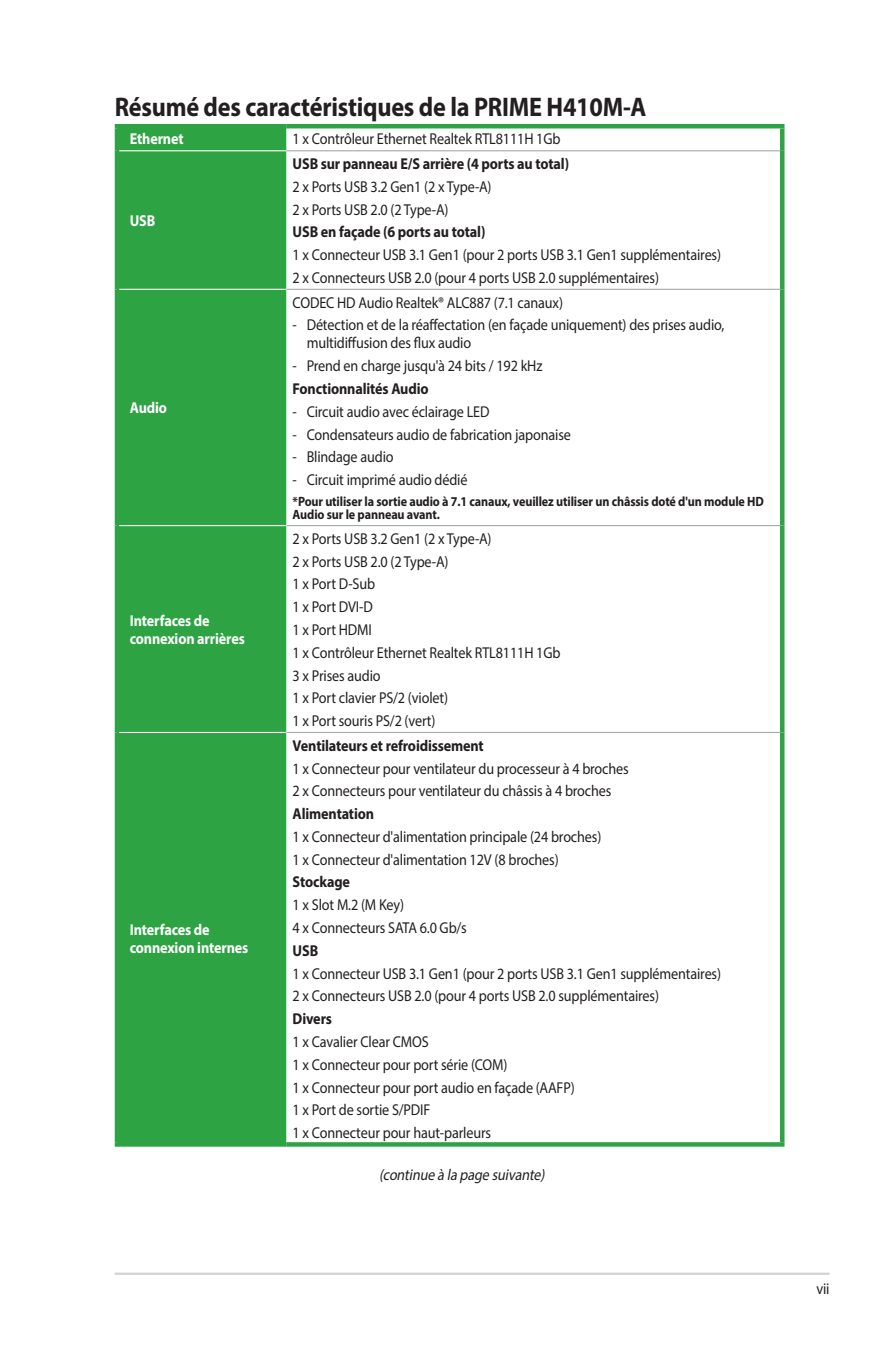
<style>
.page{position:relative;width:893px;height:1346px;background:#fff}
.page>*{position:absolute;margin:0;border:0;box-sizing:border-box;transform-origin:0 0}
.t1{font:700 27px "Myriad Pro";letter-spacing:-.01em;color:#231f20;scale:.9 1}
.t2{font:15.75px/22.7px "Myriad Pro";letter-spacing:-.01em;color:#231f20;scale:.9 1}
.t3{font:700 15.75px "Myriad Pro";letter-spacing:-.01em;color:#231f20;scale:.9 1}
.t4{font:700 15.75px/18px "Myriad Pro";letter-spacing:-.01em;color:#fff;scale:.9 1}
.t5{font:italic 15.75px "Myriad Pro";color:#231f20;scale:.9 1}
.t6{font:700 13.5px/13.5px "Myriad Pro";letter-spacing:-.01em;color:#231f20;scale:.9 1}
</style>
<div class="page">
<hr style="left:115px;top:1272px;width:714px;height:3px;background:#d1d2d4">
<div style="left:119px;top:128px;width:167px;height:1014px;background:#2da343"></div>
<hr style="left:286px;top:124px;width:498px;height:4px;background:#2da343">
<hr style="left:780px;top:128px;width:4px;height:23px;background:#2da343">
<hr style="left:780px;top:151px;width:4px;height:138px;background:#2da343">
<hr style="left:780px;top:289px;width:4px;height:236px;background:#2da343">
<hr style="left:780px;top:525px;width:4px;height:207px;background:#2da343">
<hr style="left:780px;top:732px;width:4px;height:410px;background:#2da343">
<svg style="left:286px;top:1142px;width:498px;height:4px;background:#37a74c"></svg>
<hr style="left:286px;top:150px;width:494px;height:1px;background:#a8a9ad">
<hr style="left:286px;top:289px;width:494px;height:1px;background:#a8a9ad">
<hr style="left:286px;top:525px;width:494px;height:1px;background:#a8a9ad">
<hr style="left:286px;top:732px;width:494px;height:1px;background:#a8a9ad">
<hr style="left:115px;top:124px;width:171px;height:4px;background:#2da343">
<hr style="left:115px;top:128px;width:4px;height:23px;background:#2da343">
<hr style="left:115px;top:151px;width:4px;height:138px;background:#2da343">
<hr style="left:115px;top:289px;width:4px;height:236px;background:#2da343">
<hr style="left:115px;top:525px;width:4px;height:207px;background:#2da343">
<hr style="left:115px;top:732px;width:4px;height:410px;background:#2da343">
<hr style="left:115px;top:1142px;width:171px;height:4px;background:#2da343">
<hr style="left:119px;top:150px;width:167px;height:1px;background:#fff">
<hr style="left:119px;top:289px;width:167px;height:1px;background:#fff">
<hr style="left:119px;top:525px;width:167px;height:1px;background:#fff">
<hr style="left:119px;top:732px;width:167px;height:1px;background:#fff">
<h1 class="t1" style="left:115px;top:89px;width:592px">Résumé des caractéristiques de la PRIME H410M-A</h1>
<p class="t4" style="left:130px;top:130px;width:61px">Ethernet</p>
<p class="t2" style="left:293px;top:128px;width:299px">1 x Contrôleur Ethernet Realtek RTL8111H 1Gb</p>
<p class="t4" style="left:130px;top:211px;width:30px">USB</p>
<p class="t4" style="left:130px;top:398px;width:43px">Audio</p>
<p class="t4" style="left:130px;top:611px;width:129px">Interfaces de connexion arrières</p>
<p class="t4" style="left:130px;top:920px;width:133px">Interfaces de connexion internes</p>
<p class="t3" style="left:293px;top:153px;width:309px">USB sur panneau E/S arrière (4 ports au total)</p>
<p class="t2" style="left:293px;top:175px;width:223px">2 x Ports USB 3.2 Gen1 (2 x Type-A)<br>2 x Ports USB 2.0 (2 Type-A)</p>
<p class="t3" style="left:293px;top:222px;width:216px">USB en façade (6 ports au total)</p>
<p class="t2" style="left:293px;top:243px;width:478px">1 x Connecteur USB 3.1 Gen1 (pour 2 ports USB 3.1 Gen1 supplémentaires)<br>2 x Connecteurs USB 2.0 (pour 4 ports USB 2.0 supplémentaires)</p>
<p class="t2" style="left:293px;top:291px;width:302px">CODEC HD Audio Realtek® ALC887 (7.1 canaux)</p>
<p class="t2" style="left:307px;top:316px;width:466px;line-height:18px;text-indent:-14px">- Détection et de la réaffectation (en façade uniquement) des prises audio, multidiffusion des flux audio</p>
<p class="t2" style="left:293px;top:354px;width:279px">- Prend en charge jusqu'à 24 bits / 192 kHz</p>
<p class="t3" style="left:293px;top:378px;width:153px">Fonctionnalités Audio</p>
<p class="t2" style="left:293px;top:400px;width:220px">- Circuit audio avec éclairage LED</p>
<p class="t2" style="left:293px;top:423px;width:311px">- Condensateurs audio de fabrication japonaise</p>
<p class="t2" style="left:293px;top:445px;width:114px">- Blindage audio</p>
<p class="t2" style="left:293px;top:468px;width:196px">- Circuit imprimé audio dédié</p>
<p class="t6" style="left:293px;top:494px;width:525px">*Pour utiliser la sortie audio à 7.1 canaux, veuillez utiliser un châssis doté d'un module HD<br>Audio sur le panneau avant.</p>
<p class="t2" style="left:293px;top:527px;width:299px">2 x Ports USB 3.2 Gen1 (2 x Type-A)<br>2 x Ports USB 2.0 (2 Type-A)<br>1 x Port D-Sub<br>1 x Port DVI-D<br>1 x Port HDMI<br>1 x Contrôleur Ethernet Realtek RTL8111H 1Gb<br>3 x Prises audio<br>1 x Port clavier PS/2 (violet)<br>1 x Port souris PS/2 (vert)</p>
<p class="t3" style="left:293px;top:735px;width:214px">Ventilateurs et refroidissement</p>
<p class="t2" style="left:293px;top:756px;width:375px">1 x Connecteur pour ventilateur du processeur à 4 broches<br>2 x Connecteurs pour ventilateur du châssis à 4 broches</p>
<p class="t3" style="left:293px;top:803px;width:92px">Alimentation</p>
<p class="t2" style="left:293px;top:825px;width:345px">1 x Connecteur d'alimentation principale (24 broches)<br>1 x Connecteur d'alimentation 12V (8 broches)</p>
<p class="t3" style="left:293px;top:872px;width:65px">Stockage</p>
<p class="t2" style="left:293px;top:893px;width:195px">1 x Slot M.2 (M Key)<br>4 x Connecteurs SATA 6.0 Gb/s</p>
<p class="t3" style="left:293px;top:940px;width:30px">USB</p>
<p class="t2" style="left:293px;top:962px;width:478px">1 x Connecteur USB 3.1 Gen1 (pour 2 ports USB 3.1 Gen1 supplémentaires)<br>2 x Connecteurs USB 2.0 (pour 4 ports USB 2.0 supplémentaires)</p>
<p class="t3" style="left:293px;top:1008px;width:45px">Divers</p>
<p class="t2" style="left:293px;top:1030px;width:315px">1 x Cavalier Clear CMOS<br>1 x Connecteur pour port série (COM)<br>1 x Connecteur pour port audio en façade (AAFP)<br>1 x Port de sortie S/PDIF<br>1 x Connecteur pour haut-parleurs</p>
<p class="t5" style="left:379px;top:1165px;width:189px">(continue à la page suivante)</p>
<p class="t2" style="left:816px;top:1277px;width:16px">vii</p>
</div>
